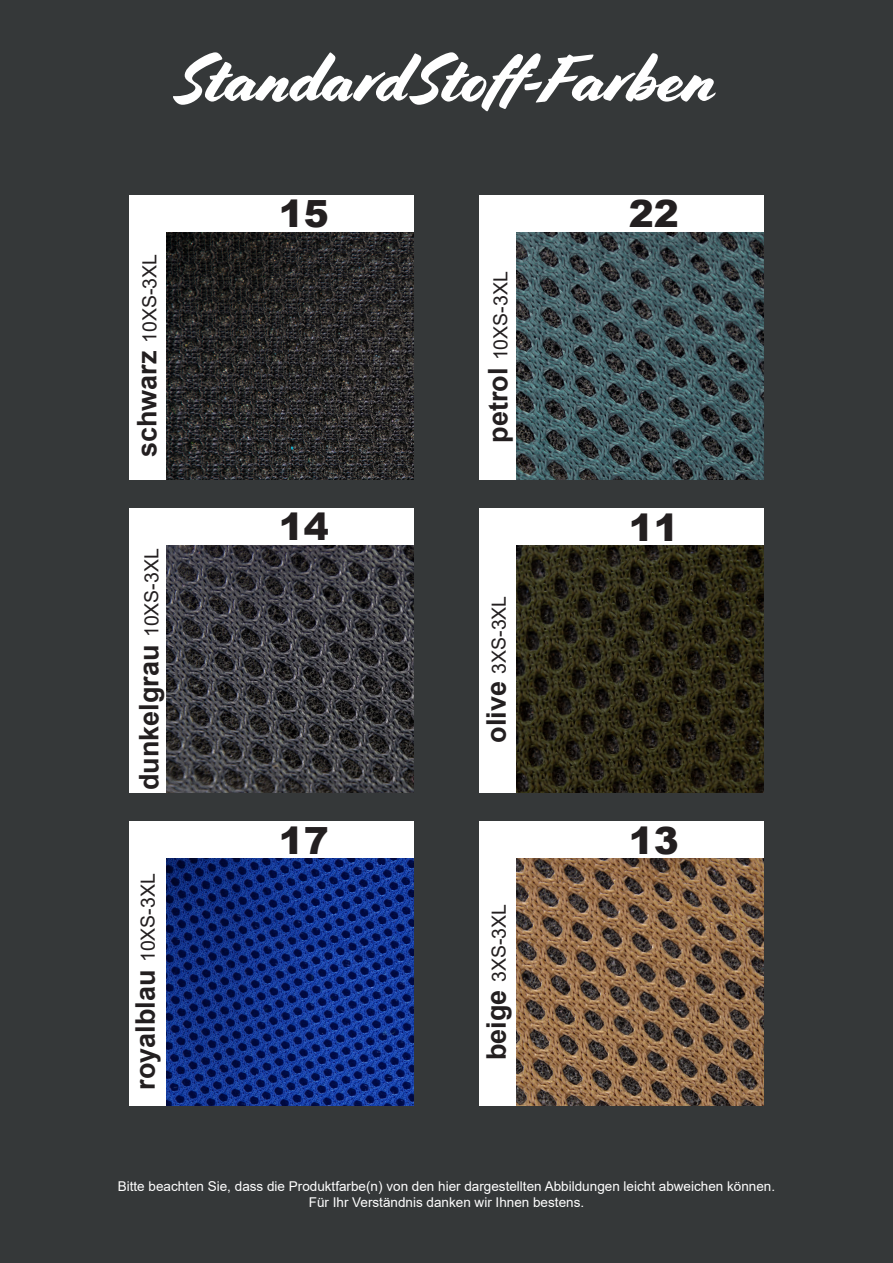
<style>
.page{position:relative;width:893px;height:1263px;background:#353839}
.page>*{position:absolute;margin:0;border:0;box-sizing:border-box;transform-origin:0 0}
.t1{font:67.5px "Cortado";color:#fff}
.t2{font:900 37.5px "Arial";color:#231f20}
.t3{font:700 27px "Arial";color:#231f20}
.t4{font:19.5px "Arial";color:#231f20}
.t5{font:13.5px "Arial";color:#fff}
.s1{font-weight:700;font-size:27px}
.s2{font-weight:400;font-size:19.5px}
</style>
<div class="page">
<div style="left:129px;top:196px;width:285px;height:284px;background:#fff"></div>
<img style="left:166px;top:232px;width:248px;height:248px">
<div style="left:129px;top:509px;width:285px;height:284px;background:#fff"></div>
<img style="left:166px;top:545px;width:248px;height:248px">
<div style="left:479px;top:196px;width:285px;height:284px;background:#fff"></div>
<img style="left:516px;top:232px;width:248px;height:248px">
<div style="left:479px;top:821px;width:285px;height:285px;background:#fff"></div>
<img style="left:516px;top:858px;width:248px;height:248px">
<div style="left:479px;top:509px;width:285px;height:284px;background:#fff"></div>
<img style="left:516px;top:545px;width:248px;height:248px">
<div style="left:129px;top:821px;width:285px;height:285px;background:#fff"></div>
<img style="left:166px;top:858px;width:248px;height:248px">
<p class="t1" style="left:175px;top:40px;width:544px">StandardStoff-Farben</p>
<p class="t4" style="left:136px;top:457px;width:204px;rotate:-90deg"><span class="s1">schwarz</span> 10XS-3XL</p>
<p class="t3" style="left:130px;top:790px;width:243px;rotate:-90deg">dunkelgrau <span class="s2">10XS-3XL</span></p>
<p class="t3" style="left:126px;top:1090px;width:218px;rotate:-90deg">royalblau <span class="s2">10XS-3XL</span></p>
<p class="t2" style="left:279px;top:186px;width:52px">15</p>
<p class="t2" style="left:279px;top:499px;width:52px">14</p>
<p class="t2" style="left:279px;top:814px;width:52px">17</p>
<p class="t4" style="left:487px;top:443px;width:173px;rotate:-90deg"><span class="s1">petrol</span> 10XS-3XL</p>
<p class="t4" style="left:485px;top:743px;width:149px;rotate:-90deg"><span class="s1">olive</span> 3XS-3XL</p>
<p class="t4" style="left:485px;top:1060px;width:158px;rotate:-90deg"><span class="s1">beige</span> 3XS-3XL</p>
<p class="t2" style="left:629px;top:186px;width:52px">22</p>
<p class="t2" style="left:629px;top:500px;width:52px">11</p>
<p class="t2" style="left:629px;top:813px;width:52px">13</p>
<p class="t5" style="left:118px;top:1177px;width:659px">Bitte beachten Sie, dass die Produktfarbe(n) von den hier dargestellten Abbildungen leicht abweichen können.</p>
<p class="t5" style="left:309px;top:1193px;width:277px">Für Ihr Verständnis danken wir Ihnen bestens.</p>
</div>
